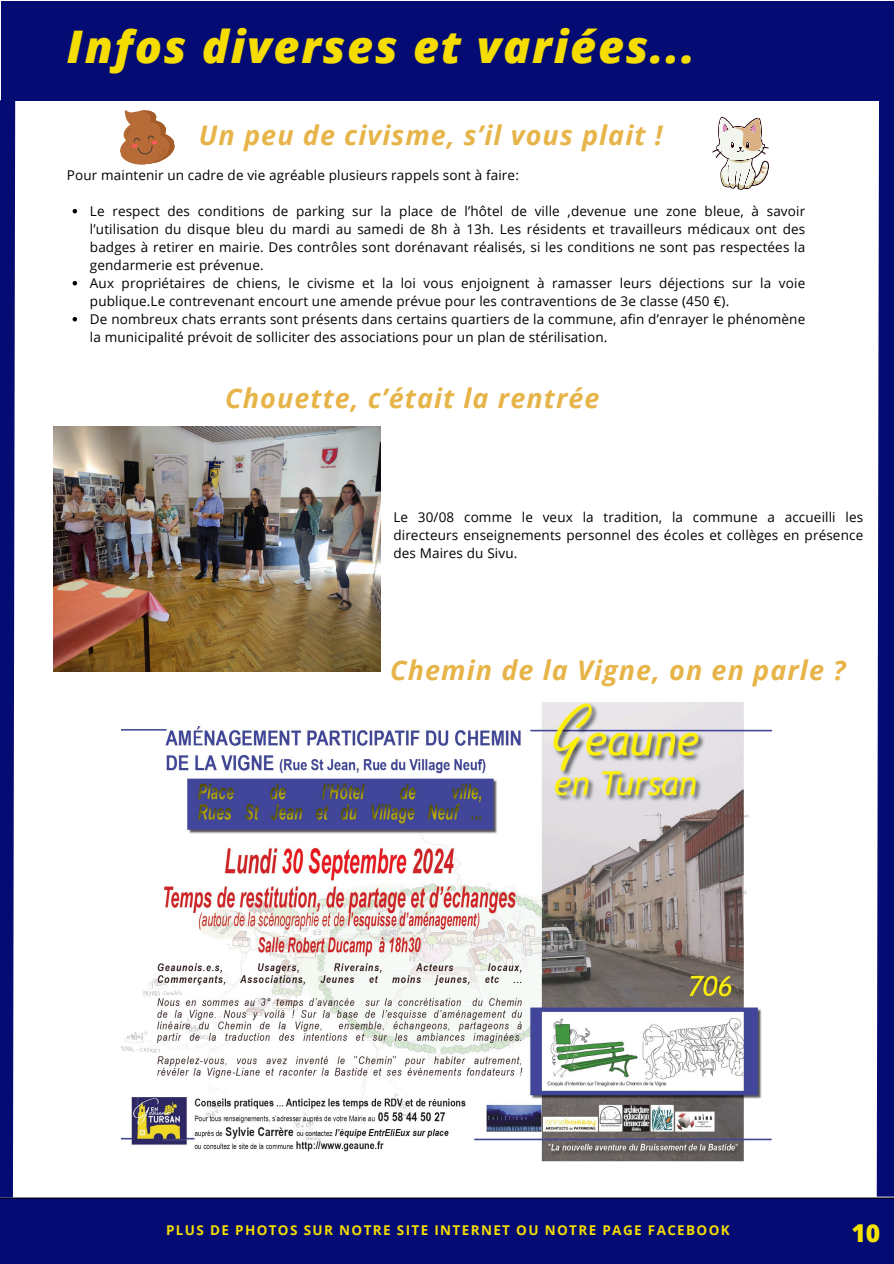
<style>
.page{position:relative;width:894px;height:1264px;background:#fff}
.page>*{position:absolute;margin:0;border:0;box-sizing:border-box;transform-origin:0 0}
.t1{font:italic 800 45px "Open Sans";letter-spacing:.04em;color:#f5dd02}
.t2{font:italic 700 27px "Open Sans";letter-spacing:.04em;color:#e7b449}
.t3{font:800 24.6px "Open Sans";color:#f4e301}
.t4{font:13.5px/18px "Open Sans";letter-spacing:.01em;color:#000;text-align:justify}
.t5{font:700 13.5px "Open Sans";letter-spacing:.1em;color:#f5dd02}
</style>
<div class="page">
<div style="left:1px;top:1px;width:892px;height:99px;background:#040b73"></div>
<div style="left:0;top:1198px;width:893px;height:65px;background:#040b73"></div>
<hr style="left:0;top:1197px;width:893px;height:1px;background:#000">
<svg style="left:0;top:100px;width:29px;height:1099px"></svg>
<svg style="left:862px;top:100px;width:31px;height:1099px"></svg>
<svg style="left:712px;top:116px;width:57px;height:74px"></svg>
<svg style="left:120px;top:110px;width:55px;height:55px"></svg>
<img style="left:54px;top:427px;width:326px;height:244px">
<img style="left:121px;top:702px;width:649px;height:459px">
<svg style="left:73px;top:209px;width:4px;height:4px"></svg>
<svg style="left:73px;top:281px;width:4px;height:4px"></svg>
<svg style="left:73px;top:317px;width:4px;height:4px"></svg>
<p class="t1" style="left:67px;top:15px;width:629px">Infos diverses et variées...</p>
<p class="t2" style="left:199px;top:116px;width:465px">Un peu de civisme, s’il vous plait !</p>
<p class="t4" style="left:67px;top:165px;width:453px">Pour maintenir un cadre de vie agréable plusieurs rappels sont à faire:</p>
<h2 class="t4" style="left:90px;top:201px;width:716px">Le respect des conditions de parking sur la place de l’hôtel de ville ,devenue une zone bleue, à savoir l’utilisation du disque bleu du mardi au samedi de 8h à 13h. Les résidents et travailleurs médicaux ont des badges à retirer en mairie. Des contrôles sont dorénavant réalisés, si les conditions ne sont pas respectées la gendarmerie est prévenue.</h2>
<p class="t4" style="left:90px;top:273px;width:716px">Aux propriétaires de chiens, le civisme et la loi vous enjoignent à ramasser leurs déjections sur la voie publique.Le contrevenant encourt une amende prévue pour les contraventions de 3e classe (450 €).</p>
<p class="t4" style="left:90px;top:309px;width:716px">De nombreux chats errants sont présents dans certains quartiers de la commune, afin d’enrayer le phénomène la municipalité prévoit de solliciter des associations pour un plan de stérilisation.</p>
<p class="t2" style="left:225px;top:379px;width:376px">Chouette, c’était la rentrée</p>
<h2 class="t4" style="left:393px;top:508px;width:471px">Le 30/08 comme le veux la tradition, la commune a accueilli les directeurs enseignements personnel des écoles et collèges en présence des Maires du Sivu.</h2>
<p class="t2" style="left:390px;top:651px;width:457px">Chemin de la Vigne, on en parle ?</p>
<p class="t5" style="left:166px;top:1220px;width:565px">PLUS DE PHOTOS SUR NOTRE SITE INTERNET OU NOTRE PAGE FACEBOOK</p>
<h2 class="t3" style="left:851px;top:1215px;width:30px">10</h2>
</div>
